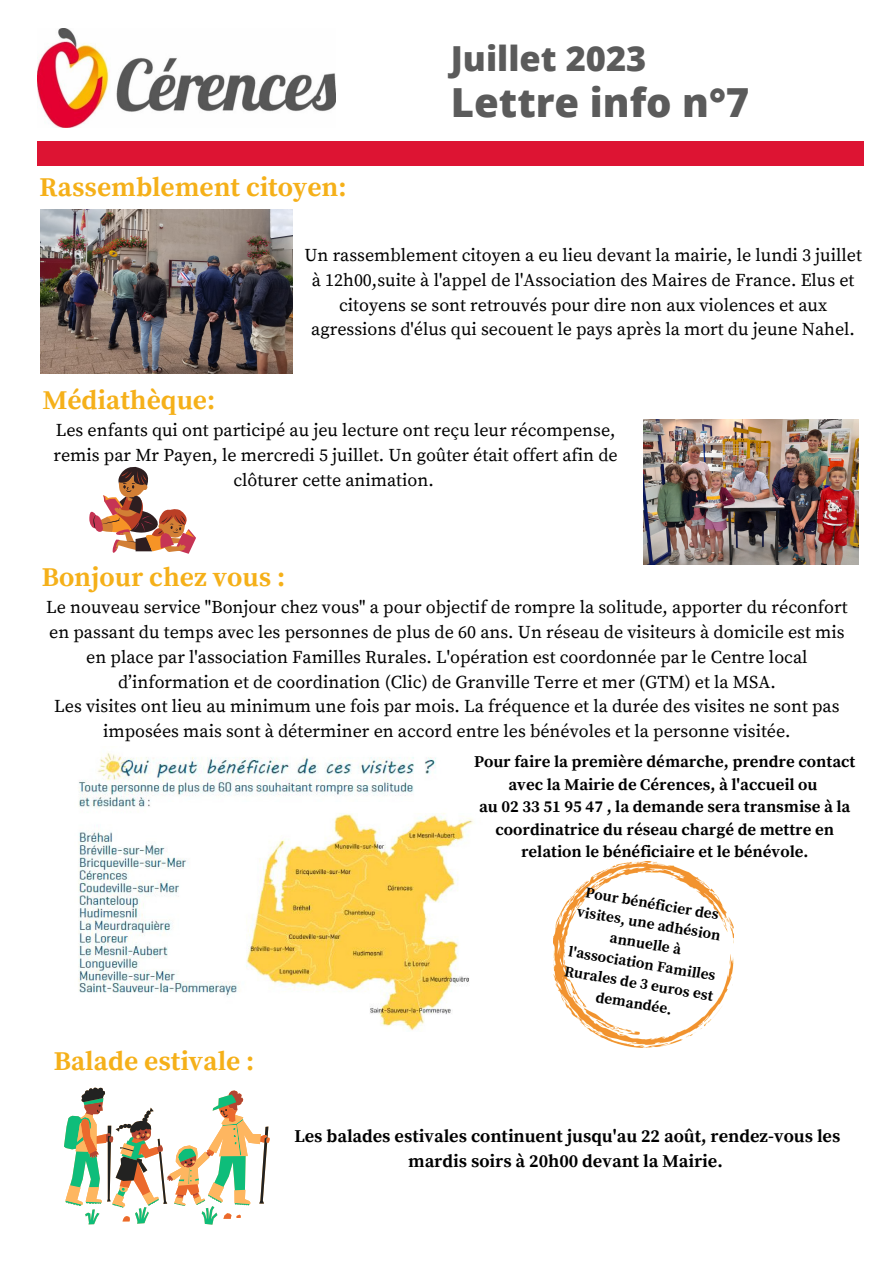
<style>
.page{position:relative;width:893px;height:1264px;background:#fff}
.page>*{position:absolute;margin:0;border:0;box-sizing:border-box;transform-origin:0 0}
.t1{font:800 40.05px "Open Sans";color:#5b5b5b}
.t2{font:800 34.5px "Open Sans";color:#5b5b5b}
.t3{font:700 27px "Source Serif Pro";color:#f5b019}
.t4{font:18px/24.8px "Source Serif Pro";color:#000;text-align:center}
.t5{font:700 18px/24.8px "Source Serif Pro";color:#000;text-align:center}
.t6{font:700 16.5px/22.5px "Source Serif Pro";color:#000;text-align:center}
.t7{font:700 15px/20.2px "Source Serif Pro";color:#000;text-align:center}
</style>
<div class="page">
<img style="left:38px;top:29px;width:298px;height:98px">
<div style="left:38px;top:141px;width:825px;height:25px;background:#dd1433"></div>
<img style="left:41px;top:209px;width:252px;height:164px">
<img style="left:643px;top:419px;width:215px;height:145px">
<img style="left:78px;top:752px;width:396px;height:279px">
<svg style="left:89px;top:466px;width:107px;height:88px"></svg>
<img style="left:553px;top:862px;width:180px;height:185px">
<svg style="left:64px;top:1087px;width:206px;height:137px"></svg>
<p class="t3" style="left:39px;top:171px;width:308px">Rassemblement citoyen:</p>
<p class="t2" style="left:451px;top:35px;width:197px">Juillet 2023</p>
<p class="t1" style="left:451px;top:74px;width:300px">Lettre info n°7</p>
<p class="t3" style="left:43px;top:384px;width:174px">Médiathèque:</p>
<p class="t4" style="left:304px;top:243px;width:559px">Un rassemblement citoyen a eu lieu devant la mairie, le lundi 3 juillet à 12h00,suite à l'appel de l'Association des Maires de France. Elus et citoyens se sont retrouvés pour dire non aux violences et aux agressions d'élus qui secouent le pays après la mort du jeune Nahel.</p>
<p class="t4" style="left:53px;top:418px;width:565px">Les enfants qui ont participé au jeu lecture ont reçu leur récompense, remis par Mr Payen, le mercredi 5 juillet. Un goûter était offert afin de clôturer cette animation.</p>
<p class="t3" style="left:42px;top:561px;width:245px">Bonjour chez vous :</p>
<p class="t4" style="left:46px;top:595px;width:803px">Le nouveau service "Bonjour chez vous" a pour objectif de rompre la solitude, apporter du réconfort en passant du temps avec les personnes de plus de 60 ans. Un réseau de visiteurs à domicile est mis en place par l'association Familles Rurales. L'opération est coordonnée par le Centre local d’information et de coordination (Clic) de Granville Terre et mer (GTM) et la MSA.</p>
<p class="t4" style="left:54px;top:694px;width:786px">Les visites ont lieu au minimum une fois par mois. La fréquence et la durée des visites ne sont pas imposées mais sont à déterminer en accord entre les bénévoles et la personne visitée.</p>
<p class="t6" style="left:474px;top:751px;width:383px">Pour faire la première démarche, prendre contact avec la Mairie de Cérences, à l'accueil ou</p>
<p class="t6" style="left:479px;top:796px;width:373px">au 02 33 51 95 47 , la demande sera transmise à la coordinatrice du réseau chargé de mettre en relation le bénéficiaire et le bénévole.</p>
<p class="t3" style="left:54px;top:1045px;width:202px">Balade estivale :</p>
<p class="t7" style="left:587px;top:882px;width:136px;rotate:10deg">Pour bénéficier des</p>
<p class="t7" style="left:573px;top:921px;width:152px;rotate:10deg">annuelle à l'association Familles<br>Rurales de 3 euros est demandée.</p>
<p class="t7" style="left:579px;top:901px;width:147px;rotate:10deg">visites, une adhésion</p>
<p class="t5" style="left:294px;top:1124px;width:547px">Les balades estivales continuent jusqu'au 22 août, rendez-vous les mardis soirs à 20h00 devant la Mairie.</p>
</div>
